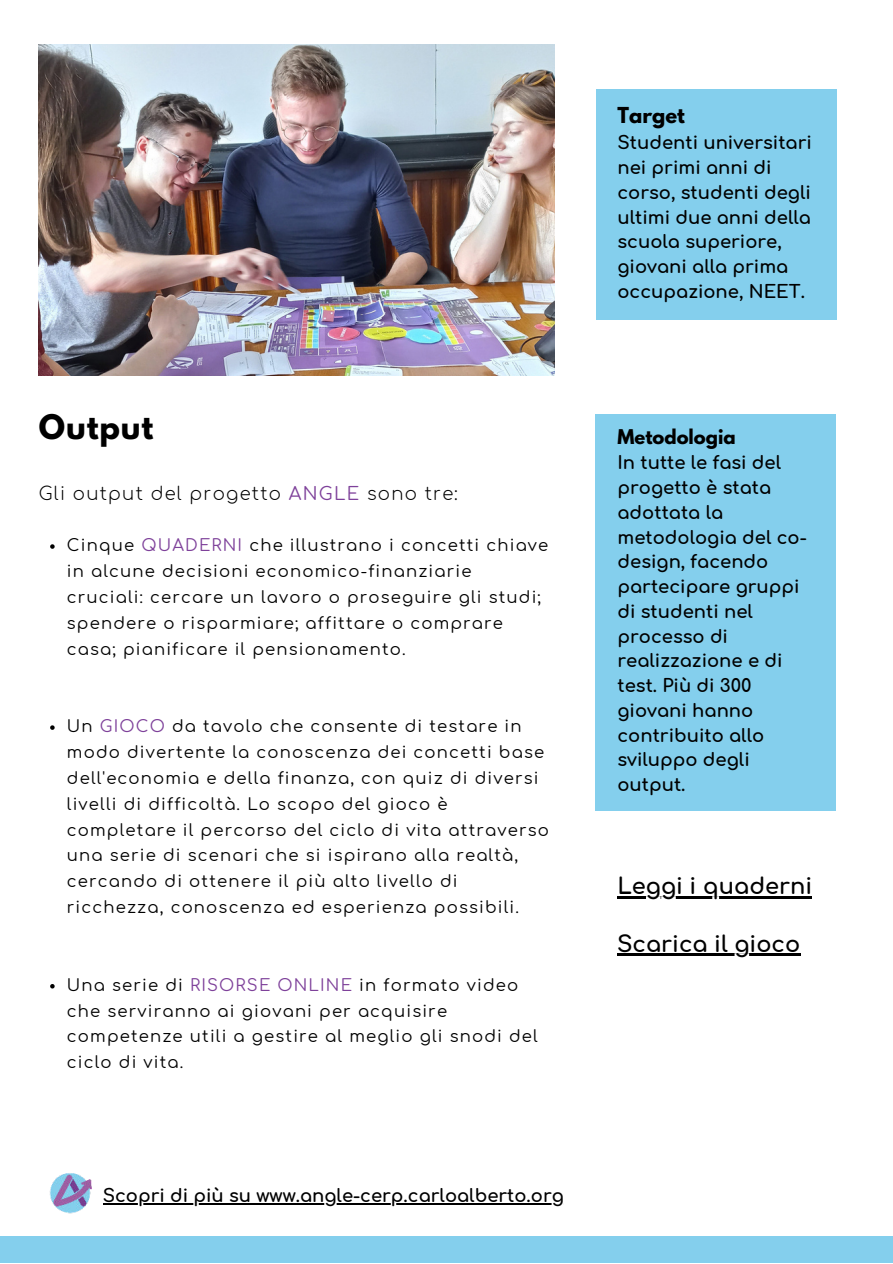
<style>
.page{position:relative;width:893px;height:1264px;background:#fff}
.page>*{position:absolute;margin:0;border:0;box-sizing:border-box;transform-origin:0 0}
.t1{font:700 30px "League Spartan";letter-spacing:.03em;color:#000}
.t2{font:700 22.5px "Comfortaa";color:#000}
.t3{font:700 19.5px "League Spartan";color:#000}
.t4{font:700 18px/24.8px "Comfortaa";color:#000}
.t5{font:300 18px "Comfortaa";letter-spacing:.07em;color:#000}
.t6{font:700 18px "League Spartan";color:#000}
.t7{font:16.5px/25.8px "Comfortaa";letter-spacing:.07em;color:#000}
.s1{font-weight:400;color:#7e419a}
.s2{color:#7e419a}
</style>
<div class="page">
<div style="left:0;top:1235px;width:892px;height:27px;background:#84cfed"></div>
<img style="left:49px;top:1173px;width:43px;height:41px">
<div style="left:595px;top:89px;width:241px;height:231px;background:#84cfed"></div>
<img style="left:39px;top:45px;width:515px;height:330px">
<div style="left:595px;top:414px;width:240px;height:396px;background:#84cfed"></div>
<svg style="left:50px;top:544px;width:5px;height:5px"></svg>
<svg style="left:50px;top:725px;width:5px;height:4px"></svg>
<svg style="left:50px;top:984px;width:5px;height:4px"></svg>
<hr style="left:103px;top:1203px;width:153px;height:1px;background:#000">
<hr style="left:256px;top:1203px;width:308px;height:1px;background:#000">
<hr style="left:617px;top:896px;width:195px;height:3px;background:#000">
<hr style="left:617px;top:953px;width:183px;height:3px;background:#000">
<h1 class="t1" style="left:39px;top:403px;width:116px">Output</h1>
<p class="t5" style="left:39px;top:477px;width:420px">Gli output del progetto <span class="s1">ANGLE</span> sono tre:</p>
<p class="t7" style="left:67px;top:530px;width:483px">Cinque <span class="s2">QUADERNI</span> che illustrano i concetti chiave in alcune decisioni economico-finanziarie cruciali: cercare un lavoro o proseguire gli studi; spendere o risparmiare; affittare o comprare casa; pianificare il pensionamento.</p>
<p class="t7" style="left:67px;top:711px;width:483px">Un <span class="s2">GIOCO</span> da tavolo che consente di testare in modo divertente la conoscenza dei concetti base dell'economia e della finanza, con quiz di diversi livelli di difficoltà. Lo scopo del gioco è completare il percorso del ciclo di vita attraverso una serie di scenari che si ispirano alla realtà, cercando di ottenere il più alto livello di ricchezza, conoscenza ed esperienza possibili.</p>
<p class="t7" style="left:67px;top:969px;width:472px">Una serie di <span class="s2">RISORSE ONLINE</span> in formato video che serviranno ai giovani per acquisire competenze utili a gestire al meglio gli snodi del ciclo di vita.</p>
<p class="t4" style="left:103px;top:1180px;width:462px">Scopri di più su www.angle-cerp.carloalberto.org</p>
<p class="t3" style="left:617px;top:99px;width:69px">Target</p>
<p class="t4" style="left:617px;top:128px;width:196px">Studenti universitari nei primi anni di corso, studenti degli ultimi due anni della scuola superiore, giovani alla prima occupazione, NEET.</p>
<p class="t6" style="left:617px;top:422px;width:120px">Metodologia</p>
<p class="t4" style="left:617px;top:448px;width:191px">In tutte le fasi del progetto è stata adottata la metodologia del co&shy;design, facendo partecipare gruppi di studenti nel processo di realizzazione e di test. Più di 300 giovani hanno contribuito allo sviluppo degli output.</p>
<h2 class="t2" style="left:617px;top:865px;width:196px">Leggi i quaderni</h2>
<h2 class="t2" style="left:617px;top:922px;width:185px">Scarica il gioco</h2>
</div>
